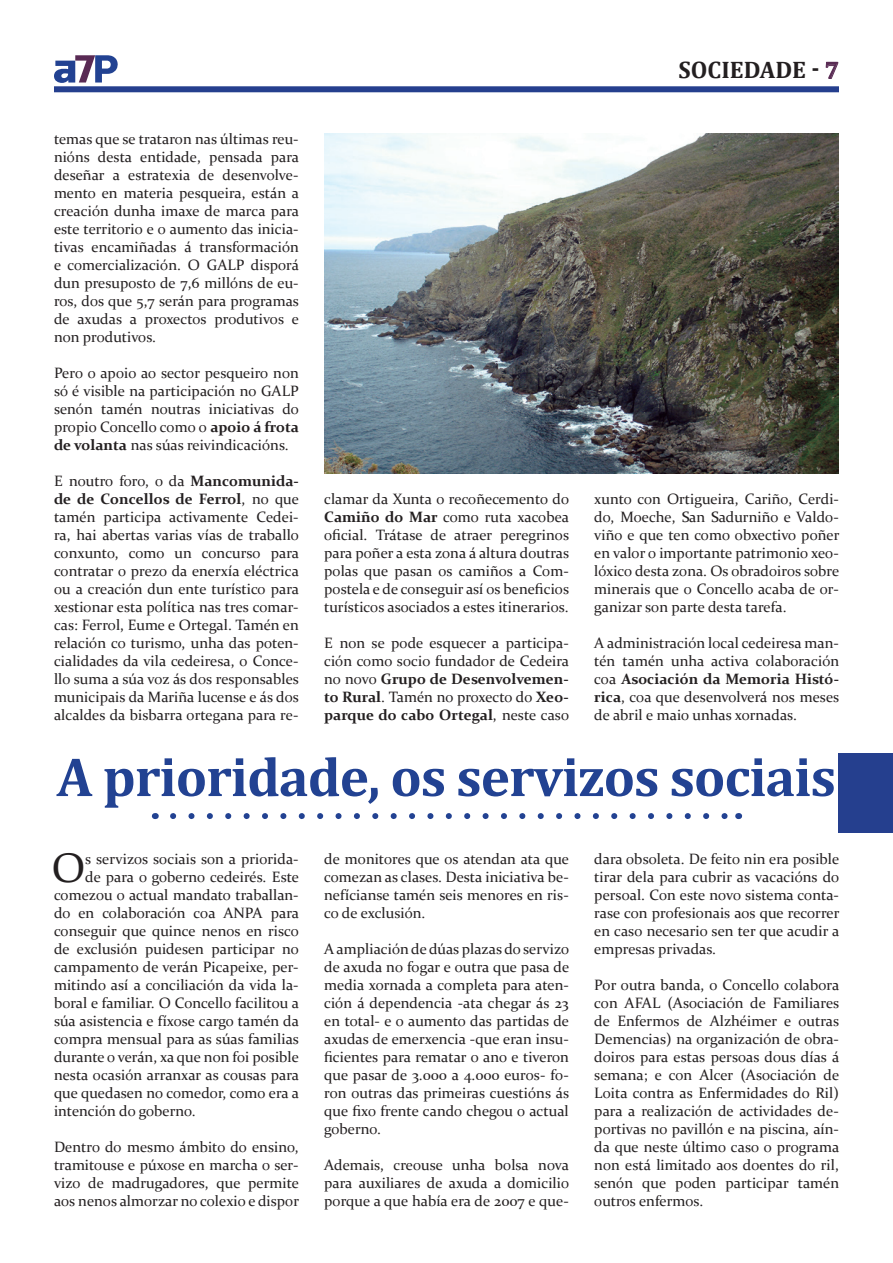
<style>
.page{position:relative;width:893px;height:1263px;background:#fff}
.page>*{position:absolute;margin:0;border:0;box-sizing:border-box;transform-origin:0 0}
.t1{font:700 55.5px "Cambria";letter-spacing:-.02em;color:#224292}
.t2{font:41.4px "Constantia";color:#231f20}
.t3{font:700 24px "Cambria";color:#231f20}
.t4{font:15px/18px "Constantia";color:#231f20;text-align:justify}
.s1{font-weight:700}
.s2{color:#592b54}
</style>
<div class="page">
<svg style="left:54px;top:55px;width:64px;height:28px"></svg>
<div style="left:54px;top:86px;width:785px;height:6px;background:#253f8e"></div>
<svg style="left:825px;top:62px;width:13px;height:17px"></svg>
<div style="left:839px;top:753px;width:54px;height:80px;background:#253f8e"></div>
<svg style="left:173px;top:813px;width:555px;height:6px"></svg>
<img style="left:325px;top:134px;width:514px;height:340px">
<p class="t4" style="left:54px;top:129px;width:247px">temas que se trataron nas últimas reu&shy;nións desta entidade, pensada para deseñar a estratexia de desenvolve&shy;mento en materia pesqueira, están a creación dunha imaxe de marca para este territorio e o aumento das inicia&shy;tivas encamiñadas á transformación e comercialización. O GALP disporá dun presuposto de 7,6 millóns de eu&shy;ros, dos que 5,7 serán para programas de axudas a proxectos produtivos e non produtivos.</p>
<p class="t4" style="left:54px;top:363px;width:247px">Pero o apoio ao sector pesqueiro non só é visible na participación no GALP senón tamén noutras iniciativas do propio Concello como o <span class="s1">apoio á frota de volanta</span> nas súas reivindicacións.</p>
<p class="t4" style="left:54px;top:471px;width:247px">E noutro foro, o da <span class="s1">Mancomunida&shy;de de Concellos de Ferrol</span>, no que tamén participa activamente Cedei&shy;ra, hai abertas varias vías de traballo conxunto, como un concurso para contratar o prezo da enerxía eléctrica ou a creación dun ente turístico para xestionar esta política nas tres comar&shy;cas: Ferrol, Eume e Ortegal. Tamén en relación co turismo, unha das poten&shy;cialidades da vila cedeiresa, o Conce&shy;llo suma a súa voz ás dos responsables municipais da Mariña lucense e ás dos alcaldes da bisbarra ortegana para re-</p>
<h3 class="t3" style="left:679px;top:53px;width:162px">SOCIEDADE - <span class="s2">7</span></h3>
<p class="t4" style="left:324px;top:489px;width:246px">clamar da Xunta o recoñecemento do <span class="s1">Camiño do Mar</span> como ruta xacobea oficial. Trátase de atraer peregrinos para poñer a esta zona á altura doutras polas que pasan os camiños a Com&shy;postela e de conseguir así os beneficios turísticos asociados a estes itinerarios.</p>
<p class="t4" style="left:324px;top:633px;width:247px">E non se pode esquecer a participa&shy;ción como socio fundador de Cedeira no novo <span class="s1">Grupo de Desenvolvemen&shy;to Rural</span>. Tamén no proxecto do <span class="s1">Xeo&shy;parque do cabo Ortegal</span>, neste caso</p>
<p class="t4" style="left:594px;top:489px;width:247px">xunto con Ortigueira, Cariño, Cerdi&shy;do, Moeche, San Sadurniño e Valdo&shy;viño e que ten como obxectivo poñer en valor o importante patrimonio xeo&shy;lóxico desta zona. Os obradoiros sobre minerais que o Concello acaba de or&shy;ganizar son parte desta tarefa.</p>
<p class="t4" style="left:594px;top:633px;width:246px">A administración local cedeiresa man&shy;tén tamén unha activa colaboración coa <span class="s1">Asociación da Memoria Histó&shy;rica</span>, coa que desenvolverá nos meses de abril e maio unhas xornadas.</p>
<h1 class="t1" style="left:57px;top:738px;width:781px">A prioridade, os servizos sociais</h1>
<h2 class="t2" style="left:52px;top:840px;width:35px">O</h2>
<p class="t4" style="left:85px;top:849px;width:215px">s servizos sociais son a priorida-</p>
<p class="t4" style="left:85px;top:867px;width:215px">de para o goberno cedeirés. Este</p>
<p class="t4" style="left:54px;top:885px;width:246px">comezou o actual mandato traballan-</p>
<p class="t4" style="left:54px;top:903px;width:247px">do en colaboración coa ANPA para</p>
<p class="t4" style="left:54px;top:921px;width:246px">conseguir que quince nenos en risco</p>
<p class="t4" style="left:54px;top:939px;width:247px">de exclusión puidesen participar no</p>
<p class="t4" style="left:54px;top:957px;width:246px">campamento de verán Picapeixe, per-</p>
<p class="t4" style="left:54px;top:975px;width:246px">mitindo así a conciliación da vida la-</p>
<p class="t4" style="left:54px;top:993px;width:246px">boral e familiar. O Concello facilitou a</p>
<p class="t4" style="left:54px;top:1011px;width:247px">súa asistencia e fíxose cargo tamén da</p>
<p class="t4" style="left:54px;top:1029px;width:246px">compra mensual para as súas familias</p>
<p class="t4" style="left:54px;top:1047px;width:247px">durante o verán, xa que non foi posible</p>
<p class="t4" style="left:54px;top:1065px;width:247px">nesta ocasión arranxar as cousas para</p>
<p class="t4" style="left:54px;top:1083px;width:247px">que quedasen no comedor, como era a</p>
<p class="t4" style="left:54px;top:1101px;width:143px">intención do goberno.</p>
<p class="t4" style="left:54px;top:1137px;width:247px">Dentro do mesmo ámbito do ensino, tramitouse e púxose en marcha o ser&shy;vizo de madrugadores, que permite aos nenos almorzar no colexio e dispor</p>
<p class="t4" style="left:324px;top:849px;width:246px">de monitores que os atendan ata que comezan as clases. Desta iniciativa be&shy;nefícianse tamén seis menores en ris&shy;co de exclusión.</p>
<p class="t4" style="left:324px;top:939px;width:247px">A ampliación de dúas plazas do servizo de axuda no fogar e outra que pasa de media xornada a completa para aten&shy;ción á dependencia -ata chegar ás 23 en total- e o aumento das partidas de axudas de emerxencia -que eran insu&shy;ficientes para rematar o ano e tiveron que pasar de 3.000 a 4.000 euros- fo&shy;ron outras das primeiras cuestións ás que fixo frente cando chegou o actual goberno.</p>
<p class="t4" style="left:324px;top:1155px;width:246px">Ademais, creouse unha bolsa nova para auxiliares de axuda a domicilio porque a que había era de 2007 e que-</p>
<p class="t4" style="left:594px;top:849px;width:247px">dara obsoleta. De feito nin era posible tirar dela para cubrir as vacacións do persoal. Con este novo sistema conta&shy;rase con profesionais aos que recorrer en caso necesario sen ter que acudir a empresas privadas.</p>
<p class="t4" style="left:594px;top:975px;width:247px">Por outra banda, o Concello colabora con AFAL (Asociación de Familiares de Enfermos de Alzhéimer e outras Demencias) na organización de obra&shy;doiros para estas persoas dous días á semana; e con Alcer (Asociación de Loita contra as Enfermidades do Ril) para a realización de actividades de&shy;portivas no pavillón e na piscina, aín&shy;da que neste último caso o programa non está limitado aos doentes do ril, senón que poden participar tamén outros enfermos.</p>
</div>
